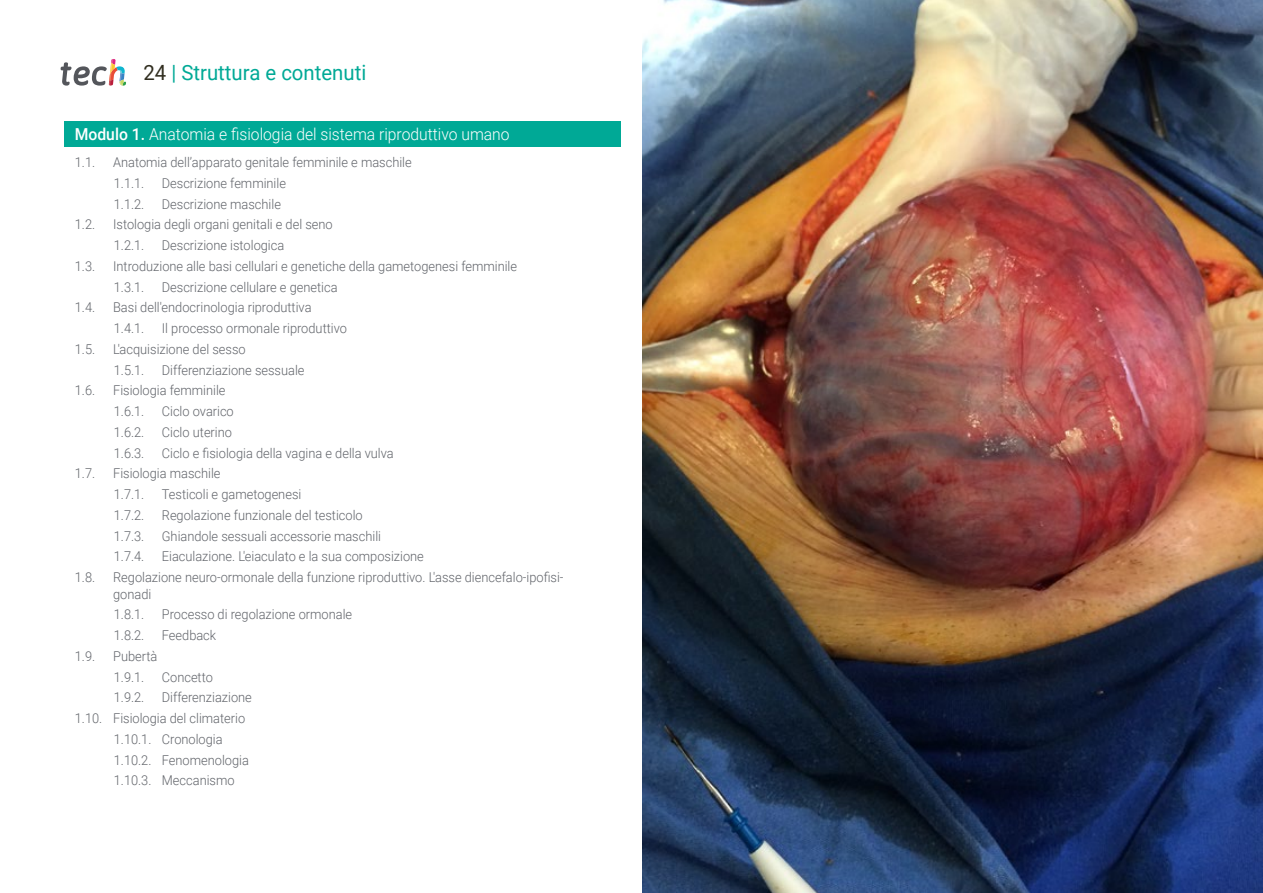
<style>
.page{position:relative;width:1263px;height:893px;background:#fff}
.page>*{position:absolute;margin:0;border:0;box-sizing:border-box;transform-origin:0 0}
.t1{font:21px "Roboto";color:#00a996}
.t2{font:300 16.5px "Roboto";color:#fff;scale:.95 1}
.t3{font:300 13.5px/20.7px "Roboto";color:#61646a;scale:.95 1}
.s1{color:#312e20}
.s2{font-weight:500}
</style>
<div class="page">
<div style="left:64px;top:121px;width:557px;height:25px;background:#00a996"></div>
<img style="left:642px;top:0;width:621px;height:893px">
<svg style="left:61px;top:59px;width:65px;height:27px"></svg>
<h1 class="t1" style="left:144px;top:57px;width:224px"><span class="s1">24</span> | Struttura e contenuti</h1>
<p class="t2" style="left:75px;top:123px;width:459px"><span class="s2">Modulo 1.</span> Anatomia e fisiologia del sistema riproduttivo umano</p>
<p class="t3" style="left:75px;top:151px;width:23px">1.1.</p>
<p class="t3" style="left:113px;top:151px;width:316px">Anatomia dell’apparato genitale femminile e maschile<br>1.1.1.</p>
<p class="t3" style="left:162px;top:172px;width:132px">Descrizione femminile</p>
<p class="t3" style="left:114px;top:193px;width:34px">1.1.2.</p>
<p class="t3" style="left:162px;top:193px;width:127px">Descrizione maschile</p>
<p class="t3" style="left:75px;top:214px;width:23px">1.2.</p>
<p class="t3" style="left:113px;top:214px;width:233px">Istologia degli organi genitali e del seno<br>1.2.1.</p>
<p class="t3" style="left:162px;top:234px;width:130px">Descrizione istologica</p>
<p class="t3" style="left:75px;top:255px;width:23px">1.3.</p>
<p class="t3" style="left:113px;top:255px;width:427px">Introduzione alle basi cellulari e genetiche della gametogenesi femminile<br>1.3.1.</p>
<p class="t3" style="left:162px;top:276px;width:186px">Descrizione cellulare e genetica</p>
<p class="t3" style="left:75px;top:297px;width:23px">1.4.</p>
<p class="t3" style="left:113px;top:297px;width:210px">Basi dell'endocrinologia riproduttiva<br>1.4.1.</p>
<p class="t3" style="left:162px;top:317px;width:196px">Il processo ormonale riproduttivo</p>
<p class="t3" style="left:75px;top:338px;width:23px">1.5.</p>
<p class="t3" style="left:113px;top:338px;width:141px">L'acquisizione del sesso<br>1.5.1.</p>
<p class="t3" style="left:162px;top:359px;width:152px">Differenziazione sessuale</p>
<p class="t3" style="left:75px;top:380px;width:23px">1.6.</p>
<p class="t3" style="left:113px;top:380px;width:120px">Fisiologia femminile<br>1.6.1.</p>
<p class="t3" style="left:162px;top:400px;width:77px">Ciclo ovarico</p>
<p class="t3" style="left:114px;top:421px;width:34px">1.6.2.</p>
<p class="t3" style="left:162px;top:421px;width:75px">Ciclo uterino</p>
<p class="t3" style="left:114px;top:442px;width:34px">1.6.3.</p>
<p class="t3" style="left:162px;top:442px;width:246px">Ciclo e fisiologia della vagina e della vulva</p>
<p class="t3" style="left:75px;top:463px;width:23px">1.7.</p>
<p class="t3" style="left:113px;top:463px;width:115px">Fisiologia maschile<br>1.7.1.</p>
<p class="t3" style="left:162px;top:483px;width:148px">Testicoli e gametogenesi</p>
<p class="t3" style="left:114px;top:504px;width:34px">1.7.2.</p>
<p class="t3" style="left:162px;top:504px;width:213px">Regolazione funzionale del testicolo</p>
<p class="t3" style="left:114px;top:525px;width:34px">1.7.3.</p>
<p class="t3" style="left:162px;top:525px;width:232px">Ghiandole sessuali accessorie maschili</p>
<p class="t3" style="left:114px;top:546px;width:34px">1.7.4.</p>
<p class="t3" style="left:162px;top:546px;width:277px">Eiaculazione. L'eiaculato e la sua composizione</p>
<p class="t3" style="left:75px;top:566px;width:23px">1.8.</p>
<p class="t3" style="left:113px;top:569px;width:476px;line-height:16.5px">Regolazione neuro-ormonale della funzione riproduttivo. L'asse diencefalo-ipofisi&shy;gonadi</p>
<p class="t3" style="left:114px;top:604px;width:34px">1.8.1.</p>
<p class="t3" style="left:162px;top:604px;width:202px">Processo di regolazione ormonale</p>
<p class="t3" style="left:114px;top:624px;width:34px">1.8.2.</p>
<p class="t3" style="left:162px;top:624px;width:59px">Feedback</p>
<p class="t3" style="left:75px;top:645px;width:23px">1.9.</p>
<p class="t3" style="left:113px;top:645px;width:48px">Pubertà<br>1.9.1.</p>
<p class="t3" style="left:162px;top:666px;width:55px">Concetto</p>
<p class="t3" style="left:114px;top:687px;width:34px">1.9.2.</p>
<p class="t3" style="left:162px;top:687px;width:96px">Differenziazione</p>
<p class="t3" style="left:75px;top:707px;width:181px">1.10. Fisiologia del climaterio</p>
<p class="t3" style="left:114px;top:728px;width:116px">1.10.1. Cronologia</p>
<p class="t3" style="left:114px;top:749px;width:144px">1.10.2. Fenomenologia</p>
<p class="t3" style="left:114px;top:770px;width:129px">1.10.3. Meccanismo</p>
</div>
